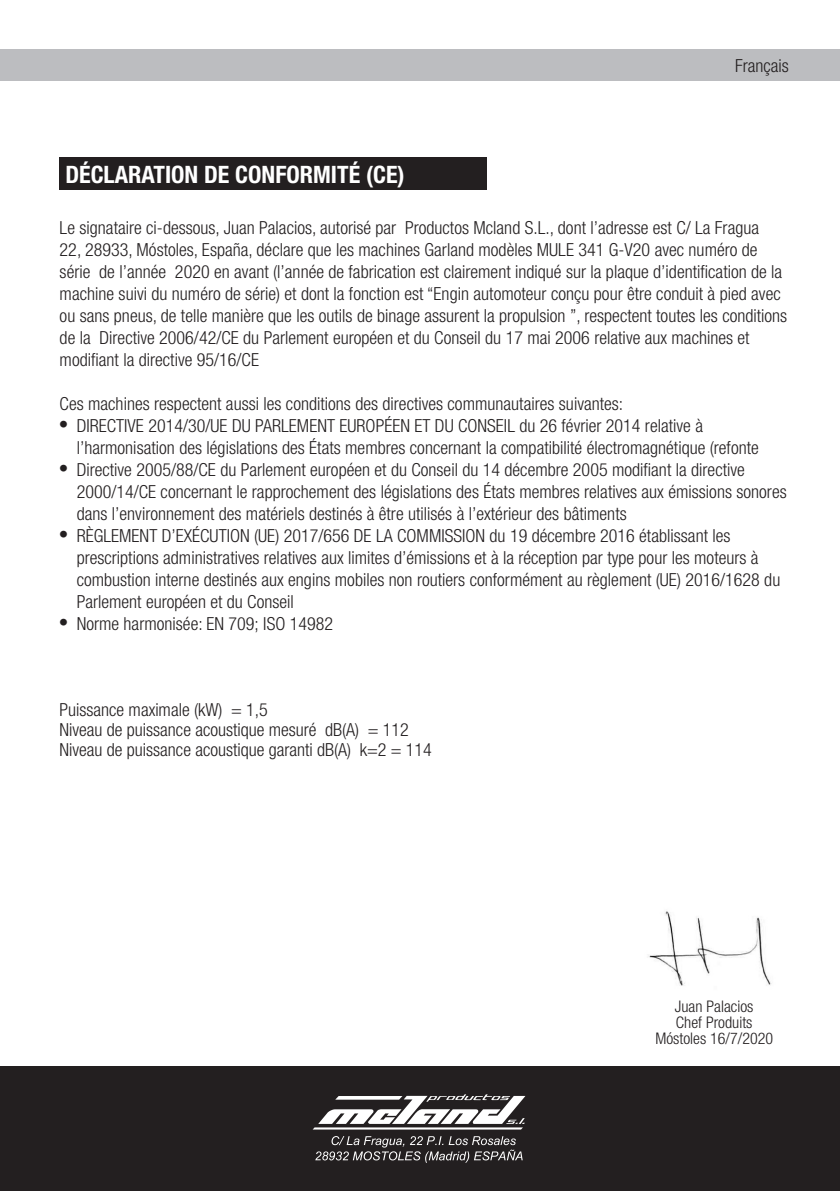
<style>
.page{position:relative;width:840px;height:1191px;background:#fff}
.page>*{position:absolute;margin:0;border:0;box-sizing:border-box;transform-origin:0 0}
.t1{font:700 condensed 24px "Helvetica Neue";color:#fff}
.t2{font:300 condensed 18px/22px "Helvetica Neue";color:#231f20}
.t3{font:300 condensed 16px/16px "Helvetica Neue";color:#231f20;text-align:center}
.s1{font-family:"Times";font-weight:400;font-stretch:normal;font-size:24px}
</style>
<div class="page">
<div style="left:0;top:50px;width:839px;height:31px;background:#bcbdc0"></div>
<div style="left:60px;top:157px;width:426px;height:33px;background:#231f20"></div>
<img style="left:648px;top:911px;width:124px;height:75px">
<div style="left:0;top:1066px;width:839px;height:124px;background:#231f20"></div>
<svg style="left:313px;top:1094px;width:212px;height:35px"></svg>
<svg style="left:315px;top:1136px;width:207px;height:26px"></svg>
<p class="t2" style="left:734px;top:55px;width:55px">Français</p>
<h1 class="t1" style="left:65px;top:160px;width:340px">DÉCLARATION DE CONFORMITÉ (CE)</h1>
<p class="t2" style="left:60px;top:216px;width:728px">Le signataire ci-dessous, Juan Palacios, autorisé par Productos Mcland S.L., dont l’adresse est C/ La Fragua<br>22, 28933, Móstoles, España, déclare que les machines Garland modèles MULE 341 G-V20 avec numéro de série de l’année 2020 en avant (l’année de fabrication est clairement indiqué sur la plaque d’identification de la machine suivi du numéro de série) et dont la fonction est “Engin automoteur conçu pour être conduit à pied avec ou sans pneus, de telle manière que les outils de binage assurent la propulsion ”, respectent toutes les conditions de la Directive 2006/42/CE du Parlement européen et du Conseil du 17 mai 2006 relative aux machines et modifiant la directive 95/16/CE</p>
<p class="t2" style="left:60px;top:392px;width:565px">Ces machines respectent aussi les conditions des directives communautaires suivantes:</p>
<p class="t2" style="left:77px;top:414px;width:683px;text-indent:-17px"><span class="s1">•</span> DIRECTIVE 2014/30/UE DU PARLEMENT EUROPÉEN ET DU CONSEIL du 26 février 2014 relative à l’harmonisation des législations des États membres concernant la compatibilité électromagnétique (refonte</p>
<p class="t2" style="left:77px;top:458px;width:711px;text-indent:-17px"><span class="s1">•</span> Directive 2005/88/CE du Parlement européen et du Conseil du 14 décembre 2005 modifiant la directive<br>2000/14/CE concernant le rapprochement des législations des États membres relatives aux émissions sonores dans l’environnement des matériels destinés à être utilisés à l’extérieur des bâtiments</p>
<p class="t2" style="left:77px;top:524px;width:704px;text-indent:-17px"><span class="s1">•</span> RÈGLEMENT D’EXÉCUTION (UE) 2017/656 DE LA COMMISSION du 19 décembre 2016 établissant les prescriptions administratives relatives aux limites d’émissions et à la réception par type pour les moteurs à combustion interne destinés aux engins mobiles non routiers conformément au règlement (UE) 2016/1628 du Parlement européen et du Conseil</p>
<p class="t2" style="left:60px;top:612px;width:275px"><span class="s1">•</span> Norme harmonisée: EN 709; ISO 14982</p>
<p class="t2" style="left:60px;top:699px;width:373px;line-height:20px">Puissance maximale (kW) = 1,5<br>Niveau de puissance acoustique mesuré dB(A) = 112<br>Niveau de puissance acoustique garanti dB(A) k=2 = 114</p>
<p class="t3" style="left:655px;top:998px;width:119px">Juan Palacios<br>Chef Produits<br>Móstoles 16/7/2020</p>
</div>
